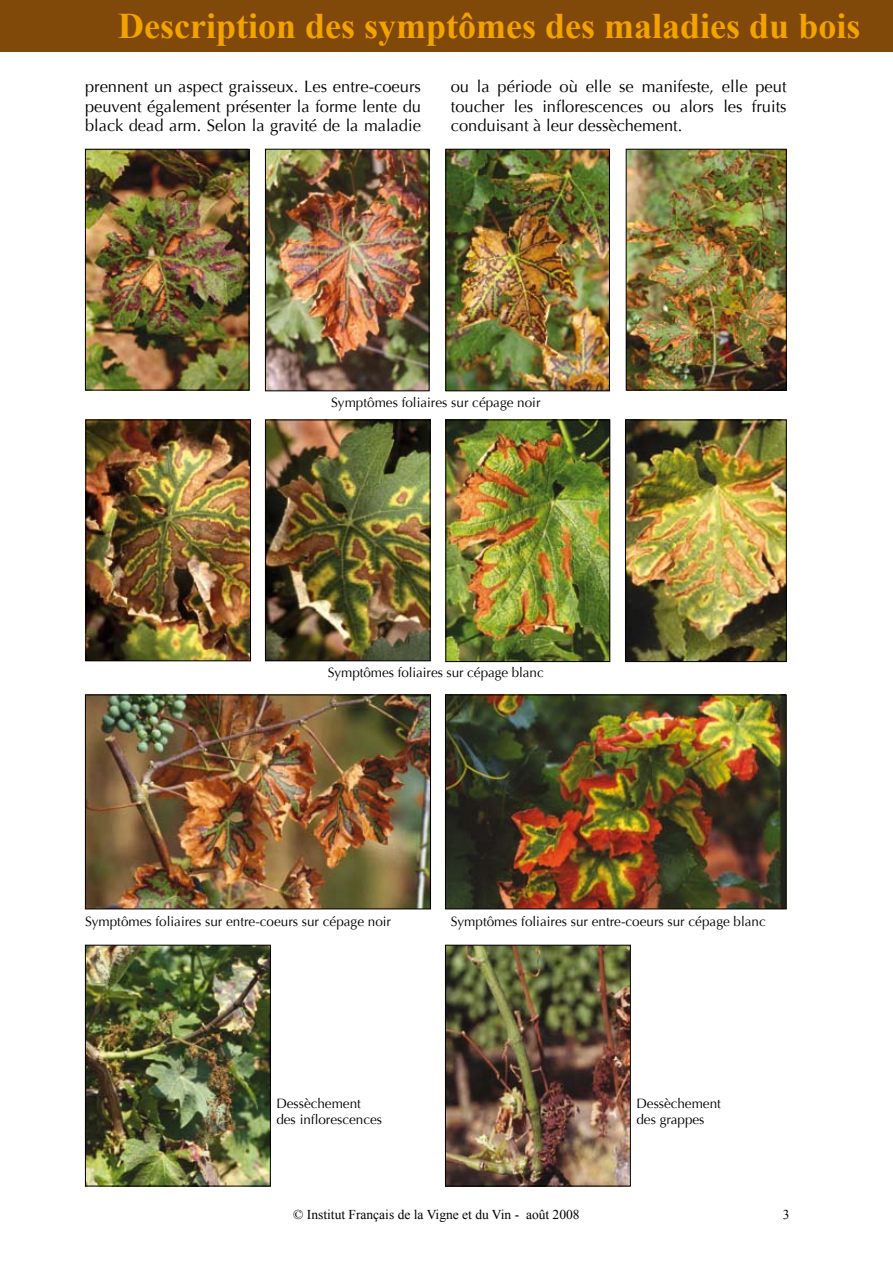
<style>
.page{position:relative;width:893px;height:1263px;background:#fff}
.page>*{position:absolute;margin:0;border:0;box-sizing:border-box;transform-origin:0 0}
.t1{font:700 36px "Times New Roman";color:#f3a300}
.t2{font:16.5px/19.8px "Optima";color:#000;text-align:justify}
.t3{font:13.5px/16.2px "Optima";color:#000}
.t4{font:13.5px "Times New Roman";color:#000}
</style>
<div class="page">
<div style="left:0;top:0;width:893px;height:51px;background:#814909"></div>
<img style="left:87px;top:422px;width:162px;height:237px">
<div style="left:85px;top:420px;width:166px;height:241px;border:1px solid #000"></div>
<img style="left:628px;top:151px;width:157px;height:237px">
<div style="left:626px;top:149px;width:161px;height:241px;border:1px solid #000"></div>
<img style="left:87px;top:151px;width:160px;height:237px">
<div style="left:85px;top:149px;width:164px;height:241px;border:1px solid #000"></div>
<img style="left:447px;top:422px;width:161px;height:238px">
<div style="left:445px;top:420px;width:165px;height:242px;border:1px solid #000"></div>
<img style="left:627px;top:422px;width:158px;height:238px">
<div style="left:625px;top:420px;width:162px;height:242px;border:1px solid #000"></div>
<img style="left:447px;top:696px;width:338px;height:211px">
<div style="left:445px;top:694px;width:342px;height:215px;border:1px solid #000"></div>
<img style="left:87px;top:696px;width:342px;height:211px">
<div style="left:85px;top:694px;width:346px;height:215px;border:1px solid #000"></div>
<img style="left:87px;top:947px;width:182px;height:237px">
<div style="left:85px;top:945px;width:186px;height:241px;border:1px solid #000"></div>
<img style="left:447px;top:947px;width:182px;height:237px">
<div style="left:445px;top:945px;width:186px;height:241px;border:1px solid #000"></div>
<img style="left:267px;top:151px;width:160px;height:238px">
<div style="left:265px;top:149px;width:164px;height:242px;border:1px solid #000"></div>
<img style="left:447px;top:151px;width:161px;height:238px">
<div style="left:445px;top:149px;width:165px;height:242px;border:1px solid #000"></div>
<img style="left:267px;top:422px;width:161px;height:237px">
<div style="left:265px;top:420px;width:165px;height:241px;border:1px solid #000"></div>
<h1 class="t1" style="left:118px;top:5px;width:744px">Description des symptômes des maladies du bois</h1>
<p class="t2" style="left:85px;top:76px;width:337px">prennent un aspect graisseux. Les entre-coeurs peuvent également présenter la forme lente du black dead arm. Selon la gravité de la maladie</p>
<p class="t2" style="left:451px;top:76px;width:337px">ou la période où elle se manifeste, elle peut toucher les inflorescences ou alors les fruits conduisant à leur dessèchement.</p>
<p class="t3" style="left:331px;top:395px;width:211px">Symptômes foliaires sur cépage noir</p>
<p class="t3" style="left:328px;top:665px;width:217px">Symptômes foliaires sur cépage blanc</p>
<p class="t3" style="left:85px;top:913px;width:308px">Symptômes foliaires sur entre-coeurs sur cépage noir</p>
<p class="t3" style="left:451px;top:913px;width:317px">Symptômes foliaires sur entre-coeurs sur cépage blanc</p>
<p class="t3" style="left:276px;top:1096px;width:107px">Dessèchement des inflorescences</p>
<p class="t3" style="left:636px;top:1096px;width:86px">Dessèchement des grappes</p>
<p class="t4" style="left:293px;top:1205px;width:288px">© Institut Français de la Vigne et du Vin - août 2008</p>
</div>
